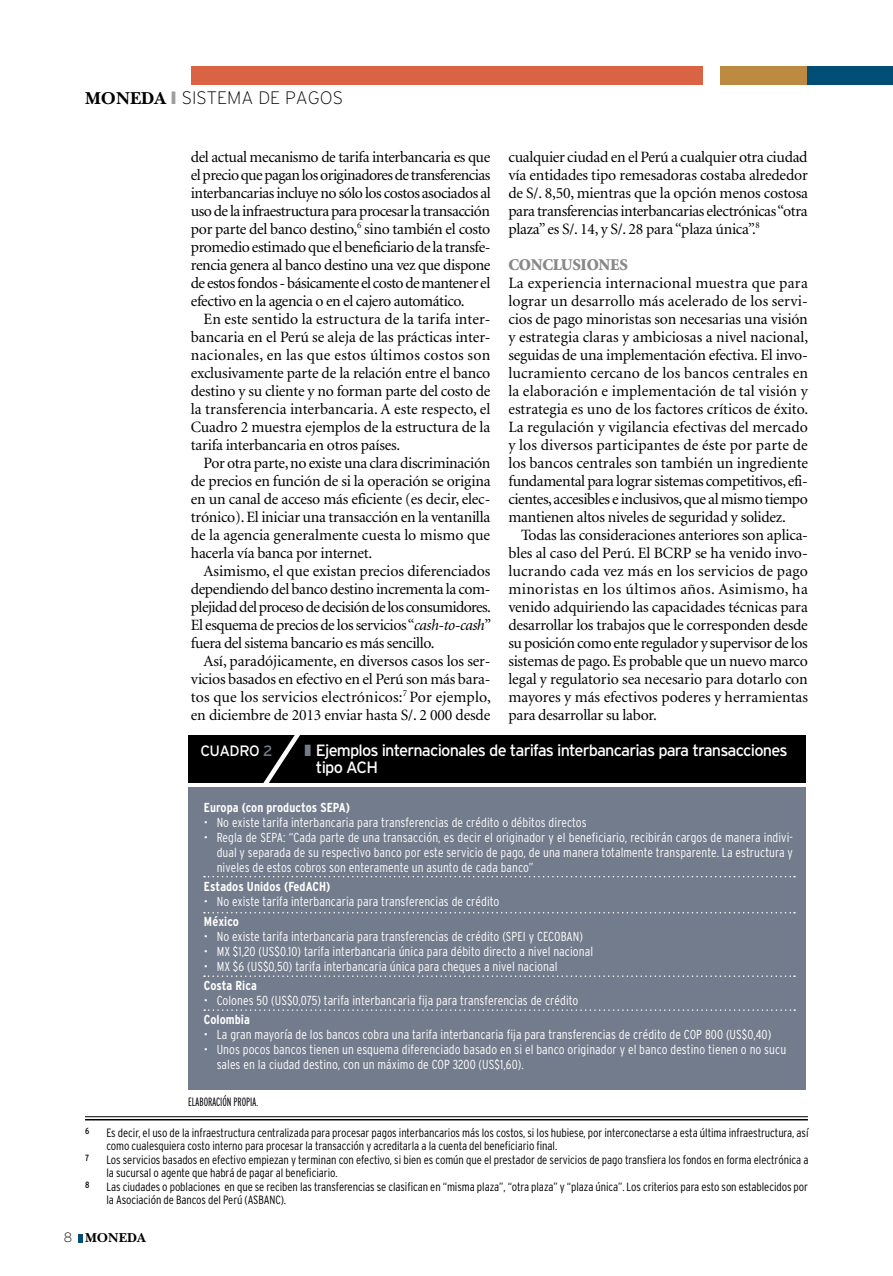
<style>
.page{position:relative;width:893px;height:1276px;background:#fff}
.page>*{position:absolute;margin:0;border:0;box-sizing:border-box;transform-origin:0 0}
.t1{font:200 18px "Interstate";color:#000}
.t2{font:900 16.5px "Minion";letter-spacing:-.015em;color:#87888a}
.t3{font:16.35px/16.5px "Interstate";letter-spacing:-.05em;color:#fff}
.t4{font:15.75px/18px "Minion";letter-spacing:-.015em;color:#000;text-align:justify}
.t5{font:15px "Interstate";letter-spacing:-.04em;color:#fff}
.t6{font:13.5px "New Baskerville Bold SC";color:#000}
.t7{font:300 condensed 13.05px/15px "Interstate";letter-spacing:.005em;color:#fff;text-align:justify}
.t8{font:700 condensed 13.05px "Interstate";letter-spacing:.005em;color:#fff}
.t9{font:300 condensed 12px/13.5px "Interstate";letter-spacing:-.005em;color:#000}
.t10{font:300 extra-condensed 12px "Interstate";letter-spacing:-.01em;color:#000}
.t11{font:condensed 9px "Interstate";color:#000}
.s1{font-family:"New Baskerville Bold SC";font-weight:400}
.s2{color:#9c9e9f}
.s3{font-style:italic}
.s4{color:#737c8c}
.s5{font-family:"Interstate";font-weight:200}
</style>
<div class="page">
<svg style="left:79px;top:1234px;width:4px;height:8px"></svg>
<div style="left:191px;top:67px;width:511px;height:18px;background:#da6345"></div>
<div style="left:721px;top:67px;width:87px;height:18px;background:#bc8b41"></div>
<div style="left:808px;top:67px;width:85px;height:18px;background:#004e75"></div>
<div style="left:188px;top:735px;width:618px;height:48px;background:#000"></div>
<svg style="left:263px;top:735px;width:37px;height:48px"></svg>
<div style="left:189px;top:787px;width:617px;height:302px;background:#737c8c"></div>
<svg style="left:204px;top:876px;width:591px;height:1px"></svg>
<svg style="left:204px;top:912px;width:591px;height:1px"></svg>
<svg style="left:204px;top:975px;width:591px;height:2px"></svg>
<hr style="left:85px;top:1119px;width:723px;height:1px;background:#000">
<hr style="left:85px;top:1116px;width:723px;height:1px;background:#000">
<svg style="left:204px;top:1009px;width:591px;height:2px"></svg>
<p class="t1" style="left:85px;top:88px;width:257px"><span class="s1">MONEDA</span> <span class="s2">❙</span> SISTEMA DE PAGOS</p>
<p class="t4" style="left:191px;top:149px;width:301px">del actual mecanismo de tarifa interbancaria es que el precio que pagan los originadores de transferencias interbancarias incluye no sólo los costos asociados al uso de la infraestructura para procesar la transacción por parte del banco destino,<sup>6</sup> sino también el costo promedio estimado que el beneficiario de la transfe&shy;rencia genera al banco destino una vez que dispone de estos fondos - básicamente el costo de mantener el efectivo en la agencia o en el cajero automático.</p>
<p class="t4" style="left:191px;top:311px;width:301px;text-indent:13px">En este sentido la estructura de la tarifa inter&shy;bancaria en el Perú se aleja de las prácticas inter&shy;nacionales, en las que estos últimos costos son exclusivamente parte de la relación entre el banco destino y su cliente y no forman parte del costo de la transferencia interbancaria. A este respecto, el Cuadro 2 muestra ejemplos de la estructura de la tarifa interbancaria en otros países.</p>
<p class="t4" style="left:191px;top:455px;width:301px;text-indent:13px">Por otra parte, no existe una clara discriminación de precios en función de si la operación se origina en un canal de acceso más eficiente (es decir, elec&shy;trónico). El iniciar una transacción en la ventanilla de la agencia generalmente cuesta lo mismo que hacerla vía banca por internet.</p>
<p class="t4" style="left:191px;top:563px;width:302px;text-indent:13px">Asimismo, el que existan precios diferenciados dependiendo del banco destino incrementa la com&shy;plejidad del proceso de decisión de los consumidores.<br>El esquema de precios de los servicios “<span class="s3">cash-to-cash</span>” fuera del sistema bancario es más sencillo.</p>
<p class="t4" style="left:191px;top:653px;width:301px;text-indent:13px">Así, paradójicamente, en diversos casos los ser&shy;vicios basados en efectivo en el Perú son más bara&shy;tos que los servicios electrónicos:<sup>7</sup> Por ejemplo, en diciembre de 2013 enviar hasta S/. 2 000 desde</p>
<p class="t4" style="left:508px;top:149px;width:301px">cualquier ciudad en el Perú a cualquier otra ciudad vía entidades tipo remesadoras costaba alrededor de S/. 8,50, mientras que la opción menos costosa para transferencias interbancarias electrónicas “otra plaza” es S/. 14, y S/. 28 para “plaza única”.<sup>8</sup></p>
<p class="t2" style="left:508px;top:256px;width:121px">CONCLUSIONES</p>
<p class="t4" style="left:508px;top:275px;width:301px">La experiencia internacional muestra que para lograr un desarrollo más acelerado de los servi&shy;cios de pago minoristas son necesarias una visión y estrategia claras y ambiciosas a nivel nacional, seguidas de una implementación efectiva. El invo&shy;lucramiento cercano de los bancos centrales en la elaboración e implementación de tal visión y estrategia es uno de los factores críticos de éxito.<br>La regulación y vigilancia efectivas del mercado y los diversos participantes de éste por parte de los bancos centrales son también un ingrediente fundamental para lograr sistemas competitivos, efi&shy;cientes, accesibles e inclusivos, que al mismo tiempo mantienen altos niveles de seguridad y solidez.</p>
<p class="t4" style="left:508px;top:527px;width:301px;text-indent:13px">Todas las consideraciones anteriores son aplica&shy;bles al caso del Perú. El BCRP se ha venido invo&shy;lucrando cada vez más en los servicios de pago minoristas en los últimos años. Asimismo, ha venido adquiriendo las capacidades técnicas para desarrollar los trabajos que le corresponden desde su posición como ente regulador y supervisor de los sistemas de pago. Es probable que un nuevo marco legal y regulatorio sea necesario para dotarlo con mayores y más efectivos poderes y herramientas para desarrollar su labor.</p>
<p class="t5" style="left:200px;top:742px;width:74px">cuadro <span class="s4">2</span></p>
<p class="t3" style="left:316px;top:742px;width:473px;text-indent:-12px"><span class="s4">❚</span> Ejemplos internacionales de tarifas interbancarias para transacciones tipo ACH</p>
<p class="t8" style="left:204px;top:800px;width:147px">Europa (con productos SEPA)</p>
<p class="t7" style="left:204px;top:815px;width:384px">• No existe tarifa interbancaria para transferencias de crédito o débitos directos</p>
<p class="t7" style="left:217px;top:830px;width:578px;text-indent:-13px">• Regla de SEPA: “Cada parte de una transacción, es decir el originador y el beneficiario, recibirán cargos de manera indivi&shy;dual y separada de su respectivo banco por este servicio de pago, de una manera totalmente transparente. La estructura y niveles de estos cobros son enteramente un asunto de cada banco”</p>
<p class="t8" style="left:204px;top:879px;width:128px">Estados Unidos (FedACH)</p>
<p class="t7" style="left:204px;top:894px;width:297px">• No existe tarifa interbancaria para transferencias de crédito</p>
<p class="t8" style="left:204px;top:913px;width:37px">México</p>
<p class="t7" style="left:204px;top:928px;width:381px">• No existe tarifa interbancaria para transferencias de crédito (SPEI y CECOBAN)</p>
<p class="t7" style="left:204px;top:943px;width:391px">• MX $1,20 (US$0.10) tarifa interbancaria única para débito directo a nivel nacional</p>
<p class="t7" style="left:204px;top:958px;width:355px">• MX $6 (US$0,50) tarifa interbancaria única para cheques a nivel nacional</p>
<p class="t8" style="left:204px;top:978px;width:54px">Costa Rica</p>
<p class="t7" style="left:204px;top:992px;width:376px">• Colones 50 (US$0,075) tarifa interbancaria fija para transferencias de crédito</p>
<p class="t8" style="left:204px;top:1012px;width:47px">Colombia</p>
<p class="t7" style="left:204px;top:1027px;width:569px">• La gran mayoría de los bancos cobra una tarifa interbancaria fija para transferencias de crédito de COP 800 (US$0,40)</p>
<p class="t7" style="left:217px;top:1042px;width:571px;text-indent:-13px">• Unos pocos bancos tienen un esquema diferenciado basado en si el banco originador y el banco destino tienen o no sucu sales en la ciudad destino, con un máximo de COP 3200 (US$1,60).</p>
<p class="t10" style="left:188px;top:1094px;width:71px">ELABORACIÓN PROPIA.</p>
<p class="t11" style="left:85px;top:1125px;width:6px">6</p>
<p class="t9" style="left:106px;top:1125px;width:704px">Es decir, el uso de la infraestructura centralizada para procesar pagos interbancarios más los costos, si los hubiese, por interconectarse a esta última infraestructura, así como cualesquiera costo interno para procesar la transacción y acreditarla a la cuenta del beneficiario final.</p>
<p class="t11" style="left:85px;top:1152px;width:5px">7</p>
<p class="t9" style="left:106px;top:1152px;width:704px">Los servicios basados en efectivo empiezan y terminan con efectivo, si bien es común que el prestador de servicios de pago transfiera los fondos en forma electrónica a la sucursal o agente que habrá de pagar al beneficiario.</p>
<p class="t11" style="left:85px;top:1179px;width:6px">8</p>
<p class="t9" style="left:106px;top:1179px;width:703px">Las ciudades o poblaciones en que se reciben las transferencias se clasifican en “misma plaza”, “otra plaza” y “plaza única”. Los criterios para esto son establecidos por la Asociación de Bancos del Perú (ASBANC</p>
<p class="t9" style="left:281px;top:1193px;width:7px">).</p>
<p class="t6" style="left:64px;top:1230px;width:83px"><span class="s5">8</span> MONEDA</p>
</div>
